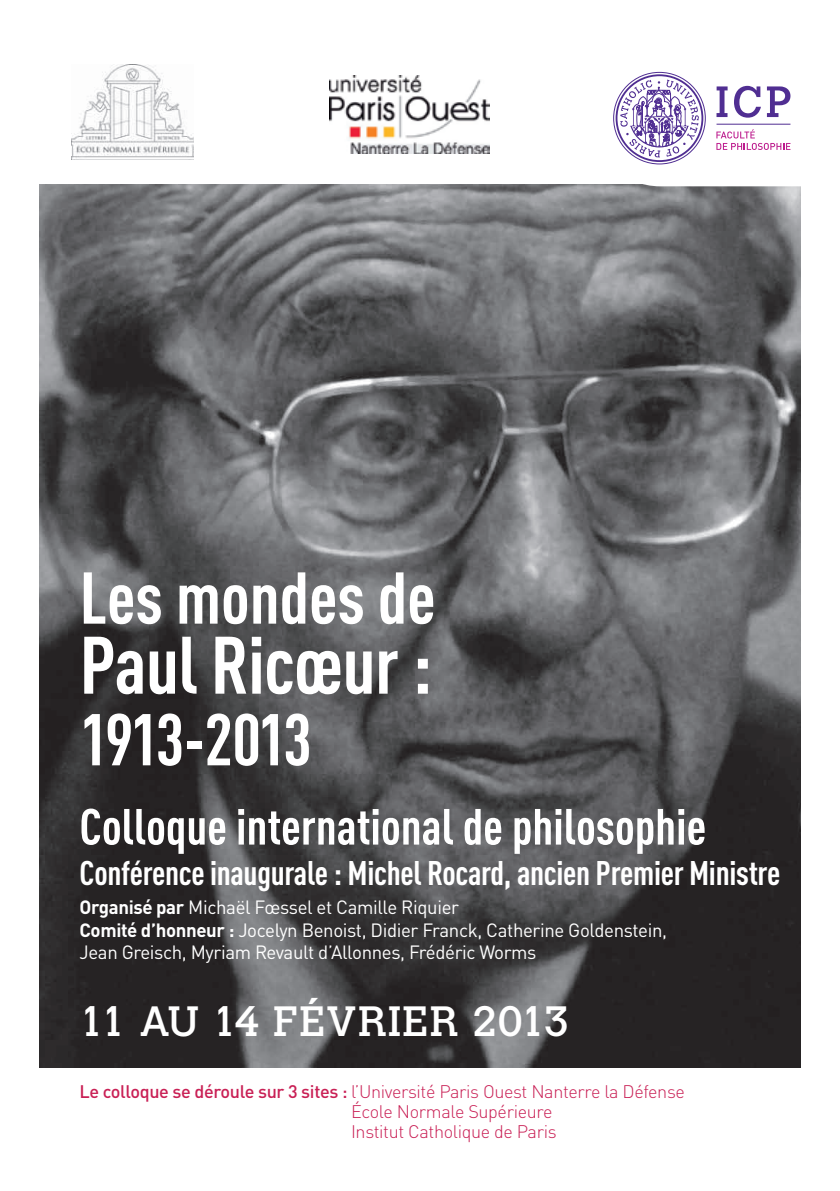
<style>
.page{position:relative;width:840px;height:1191px;background:#fff}
.page>*{position:absolute;margin:0;border:0;box-sizing:border-box;transform-origin:0 0}
.t1{font:700 condensed 80px "DINOT";letter-spacing:-.01em;color:#fff}
.t2{font:700 condensed 72px "DINOT";color:#fff}
.t3{font:700 condensed 72px "DINOT";letter-spacing:-.05em;color:#fff}
.t4{font:700 condensed 50px "DINOT";color:#fff}
.t5{font:42px "Calvert MT Std";letter-spacing:-.05em;color:#fff}
.t6{font:700 condensed 33.6px "DINOT";letter-spacing:-.01em;color:#fff}
.t7{font:19px/22.8px "DINOT";letter-spacing:-.02em;color:#fff}
.t8{font:300 18px/20px "DINOT";letter-spacing:-.02em;color:#c92055}
.s1{font-weight:700}
.s2{font-weight:500}
</style>
<div class="page">
<img style="left:40px;top:184px;width:759px;height:883px">
<svg style="left:591px;top:71px;width:208px;height:115px"></svg>
<img style="left:329px;top:75px;width:160px;height:78px">
<img style="left:72px;top:64px;width:121px;height:95px">
<h2 class="t2" style="left:79px;top:554px;width:357px">Les mondes de</h2>
<h1 class="t1" style="left:79px;top:616px;width:354px">Paul Ricœur :</h1>
<h2 class="t3" style="left:79px;top:696px;width:234px">1913-2013</h2>
<h3 class="t4" style="left:79px;top:796px;width:628px">Colloque international de philosophie</h3>
<h3 class="t6" style="left:80px;top:852px;width:701px">Conférence inaugurale : Michel Rocard, ancien Premier Ministre</h3>
<p class="t7" style="left:79px;top:895px;width:589px"><span class="s1">organisé par</span> Michaël Fœssel et Camille Riquier<br><span class="s1">Comité d’honneur :</span> Jocelyn Benoist, Didier Franck, Catherine Goldenstein,<br>Jean Greisch, Myriam Revault d’Allonnes, Frédéric Worms</p>
<h3 class="t5" style="left:79px;top:996px;width:490px">11 AU 14 FÉVRIER 2013</h3>
<p class="t8" style="left:351px;top:1081px;width:335px;text-indent:-271px"><span class="s2">Le colloque se déroule sur 3 sites :</span> l’Université Paris Ouest Nanterre la Défense<br>École Normale Supérieure<br>Institut Catholique de Paris</p>
</div>
